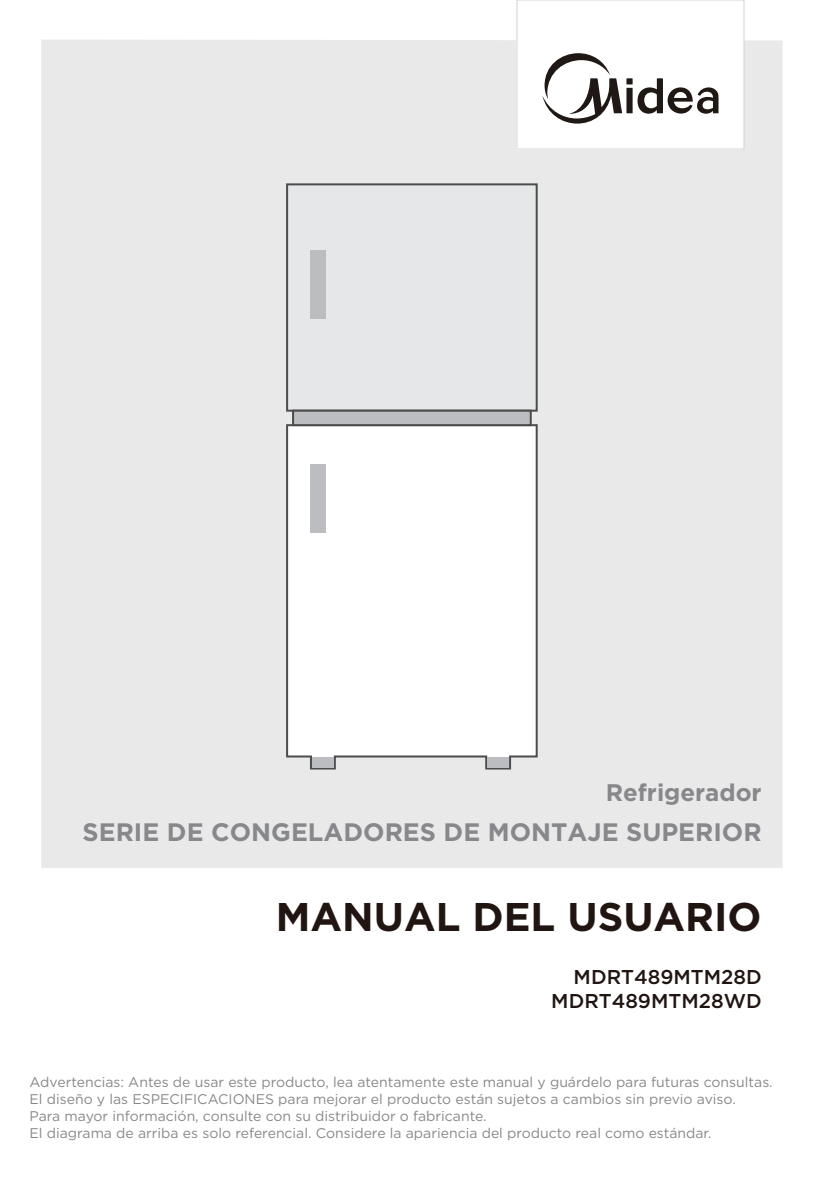
<style>
.page{position:relative;width:823px;height:1191px;background:#fff}
.page>*{position:absolute;margin:0;border:0;box-sizing:border-box;transform-origin:0 0}
.t1{font:700 40px "Gotham";color:#211512}
.t2{font:700 25.2px "Gotham";color:#87888b}
.t3{font:700 24px "Gotham";color:#87888b}
.t4{font:500 20px/24px "Gotham";color:#211512;text-align:right}
.t5{font:14px/16.8px "Gotham";color:#87888b}
</style>
<div class="page">
<div style="left:41px;top:40px;width:741px;height:828px;background:#eae9e9"></div>
<div style="left:516px;top:0;width:227px;height:149px;background:#fff"></div>
<div style="left:516px;top:0;width:228px;height:149px;border:1px solid #d2d4d5"></div>
<svg style="left:542px;top:53px;width:176px;height:71px"></svg>
<svg style="left:285px;top:423px;width:253px;height:347px"></svg>
<div style="left:287px;top:184px;width:249px;height:227px;background:#e6e7e9"></div>
<div style="left:286px;top:183px;width:251px;height:229px;border:2px solid #4b4c4d"></div>
<div style="left:293px;top:411px;width:237px;height:14px;background:#bcbdc0"></div>
<div style="left:292px;top:410px;width:239px;height:16px;border:2px solid #4c4b4b"></div>
<div style="left:312px;top:756px;width:21px;height:11px;background:#bcbdc0"></div>
<div style="left:487px;top:756px;width:21px;height:11px;background:#bcbdc0"></div>
<div style="left:310px;top:251px;width:15px;height:68px;background:#bcbdc0"></div>
<div style="left:310px;top:465px;width:15px;height:68px;background:#bcbdc0"></div>
<p class="t3" style="left:605px;top:776px;width:157px">Refrigerador</p>
<p class="t2" style="left:83px;top:815px;width:680px">SERIE DE CONGELADORES DE MONTAJE SUPERIOR</p>
<p class="t1" style="left:275px;top:890px;width:487px">MANUAL DEL USUARIO</p>
<p class="t4" style="left:551px;top:964px;width:212px">MDRT489MTM28D<br>MDRT489MTM28WD</p>
<p class="t5" style="left:29px;top:1073px;width:744px">Advertencias: Antes de usar este producto, lea atentamente este manual y guárdelo para futuras consultas.<br>El diseño y las ESPECIFICACIONES para mejorar el producto están sujetos a cambios sin previo aviso.<br>Para mayor información, consulte con su distribuidor o fabricante.<br>El diagrama de arriba es solo referencial. Considere la apariencia del producto real como estándar.</p>
</div>
